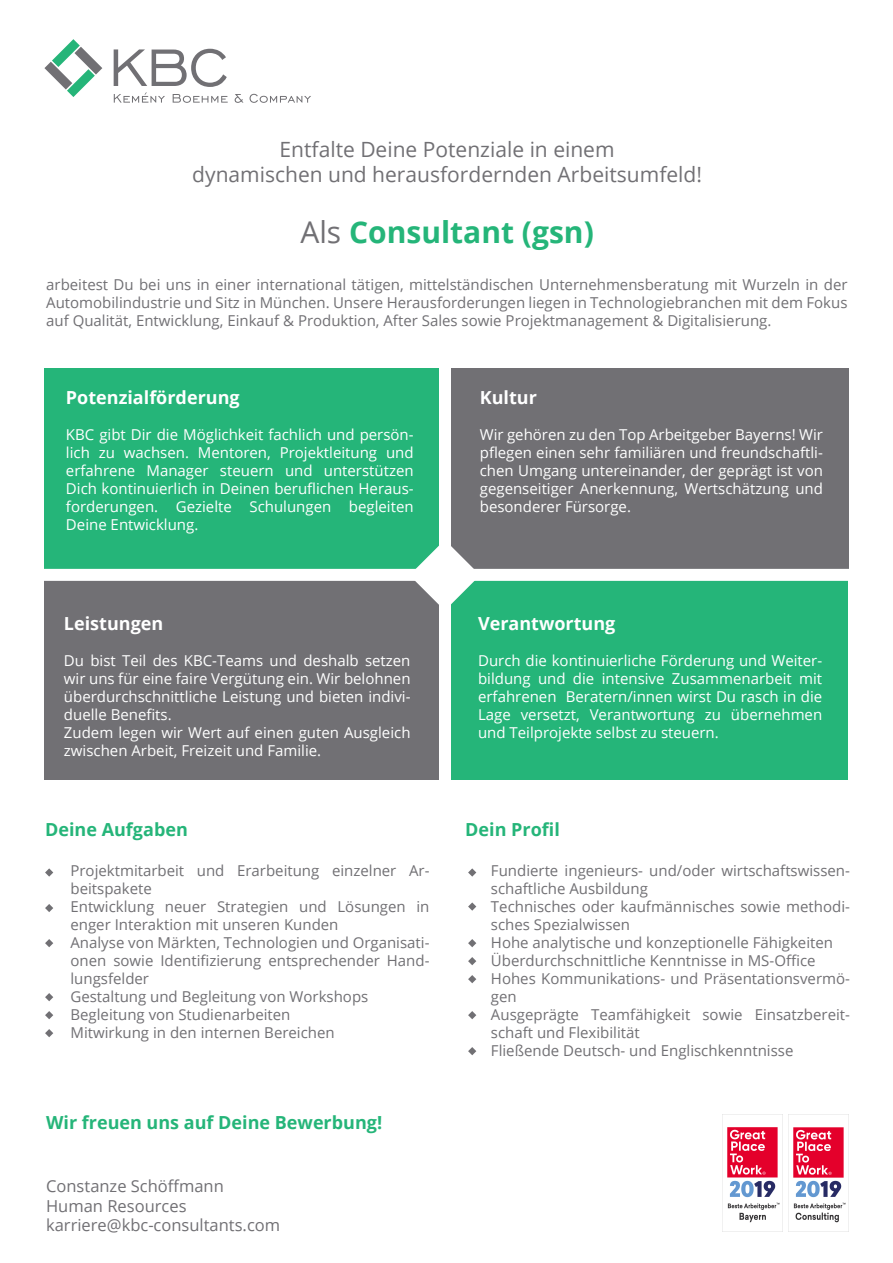
<style>
.page{position:relative;width:893px;height:1263px;background:#fff}
.page>*{position:absolute;margin:0;border:0;box-sizing:border-box;transform-origin:0 0}
.t1{font:700 30px "Open Sans";color:#25b579}
.t2{font:21px/25.2px "Open Sans";color:#717074;text-align:center}
.t3{font:700 18px "Open Sans";color:#25b579}
.t4{font:700 18px "Open Sans";color:#fff}
.t5{font:16.5px/19.8px "Open Sans";color:#717074}
.t6{font:15px/18px "Open Sans";color:#717074}
.t7{font:15px/18px "Open Sans";color:#fff;text-align:justify}
.s1{font-weight:400;color:#717074}
</style>
<div class="page">
<div style="left:445px;top:368px;width:403px;height:206px;background:#717074"></div>
<div style="left:444px;top:574px;width:404px;height:205px;background:#25b579"></div>
<div style="left:44px;top:574px;width:404px;height:205px;background:#717074"></div>
<div style="left:45px;top:368px;width:399px;height:206px;background:#25b579"></div>
<svg style="left:45px;top:868px;width:8px;height:9px"></svg>
<svg style="left:45px;top:904px;width:8px;height:8px"></svg>
<svg style="left:45px;top:939px;width:8px;height:8px"></svg>
<svg style="left:45px;top:993px;width:8px;height:8px"></svg>
<svg style="left:468px;top:868px;width:8px;height:9px"></svg>
<svg style="left:468px;top:902px;width:8px;height:9px"></svg>
<svg style="left:468px;top:957px;width:8px;height:8px"></svg>
<svg style="left:468px;top:1011px;width:8px;height:8px"></svg>
<svg style="left:468px;top:1047px;width:8px;height:8px"></svg>
<svg style="left:44px;top:39px;width:58px;height:58px"></svg>
<svg style="left:114px;top:49px;width:197px;height:54px"></svg>
<div style="left:439px;top:358px;width:12px;height:438px;background:#fff"></div>
<div style="left:32px;top:569px;width:832px;height:12px;background:#fff"></div>
<svg style="left:409px;top:545px;width:71px;height:60px"></svg>
<svg style="left:45px;top:1011px;width:8px;height:8px"></svg>
<svg style="left:45px;top:1029px;width:8px;height:8px"></svg>
<svg style="left:468px;top:975px;width:8px;height:8px"></svg>
<svg style="left:468px;top:939px;width:8px;height:8px"></svg>
<img style="left:722px;top:1115px;width:58px;height:116px">
<img style="left:788px;top:1115px;width:58px;height:116px">
<h2 class="t2" style="left:192px;top:136px;width:511px">Entfalte Deine Potenziale in einem<br>dynamischen und herausfordernden Arbeitsumfeld!</h2>
<h1 class="t1" style="left:300px;top:211px;width:295px"><span class="s1">Als</span> Consultant (gsn)</h1>
<p class="t6" style="left:46px;top:275px;width:803px;text-align:justify">arbeitest Du bei uns in einer international tätigen, mittelständischen Unternehmensberatung mit Wurzeln in der Automobilindustrie und Sitz in München. Unsere Herausforderungen liegen in Technologiebranchen mit dem Fokus auf Qualität, Entwicklung, Einkauf &amp; Produktion, After Sales sowie Projektmanagement &amp; Digitalisierung.</p>
<p class="t4" style="left:66px;top:384px;width:175px">Potenzialförderung</p>
<p class="t7" style="left:66px;top:425px;width:349px">KBC gibt Dir die Möglichkeit fachlich und persön&shy;lich zu wachsen. Mentoren, Projektleitung und erfahrene Manager steuern und unterstützen Dich kontinuierlich in Deinen beruflichen Heraus&shy;forderungen. Gezielte Schulungen begleiten Deine Entwicklung.</p>
<p class="t4" style="left:64px;top:610px;width:101px">Leistungen</p>
<p class="t7" style="left:64px;top:651px;width:348px;text-align:left">Du bist Teil des KBC-Teams und deshalb setzen wir uns für eine faire Vergütung ein. Wir belohnen überdurchschnittliche Leistung und bieten indivi&shy;duelle Benefits.<br>Zudem legen wir Wert auf einen guten Ausgleich zwischen Arbeit, Freizeit und Familie.</p>
<p class="t4" style="left:480px;top:384px;width:59px">Kultur</p>
<p class="t7" style="left:480px;top:425px;width:345px">Wir gehören zu den Top Arbeitgeber Bayerns! Wir pflegen einen sehr familiären und freundschaftli&shy;chen Umgang untereinander, der geprägt ist von gegenseitiger Anerkennung, Wertschätzung und besonderer Fürsorge.</p>
<p class="t4" style="left:478px;top:610px;width:139px">Verantwortung</p>
<p class="t7" style="left:478px;top:651px;width:346px">Durch die kontinuierliche Förderung und Weiter&shy;bildung und die intensive Zusammenarbeit mit erfahrenen Beratern/innen wirst Du rasch in die Lage versetzt, Verantwortung zu übernehmen und Teilprojekte selbst zu steuern.</p>
<p class="t3" style="left:45px;top:817px;width:144px">Deine Aufgaben</p>
<p class="t3" style="left:465px;top:817px;width:96px">Dein Profil</p>
<p class="t6" style="left:491px;top:861px;width:361px">Fundierte ingenieurs- und/oder wirtschaftswissen&shy;schaftliche Ausbildung<br>Technisches oder kaufmännisches sowie methodi&shy;sches Spezialwissen<br>Hohe analytische und konzeptionelle Fähigkeiten Überdurchschnittliche Kenntnisse in MS-Office Hohes Kommunikations- und Präsentationsvermö&shy;gen<br>Ausgeprägte Teamfähigkeit sowie Einsatzbereit&shy;schaft und Flexibilität<br>Fließende Deutsch- und Englischkenntnisse</p>
<p class="t6" style="left:70px;top:861px;width:361px">Projektmitarbeit und Erarbeitung einzelner Ar&shy;beitspakete<br>Entwicklung neuer Strategien und Lösungen in enger Interaktion mit unseren Kunden<br>Analyse von Märkten, Technologien und Organisati&shy;onen sowie Identifizierung entsprechender Hand&shy;lungsfelder<br>Gestaltung und Begleitung von Workshops Begleitung von Studienarbeiten<br>Mitwirkung in den internen Bereichen</p>
<p class="t3" style="left:46px;top:1109px;width:338px">Wir freuen uns auf Deine Bewerbung!</p>
<p class="t5" style="left:46px;top:1175px;width:236px">Constanze Schöffmann<br>Human Resources karriere@kbc-consultants.com</p>
</div>
